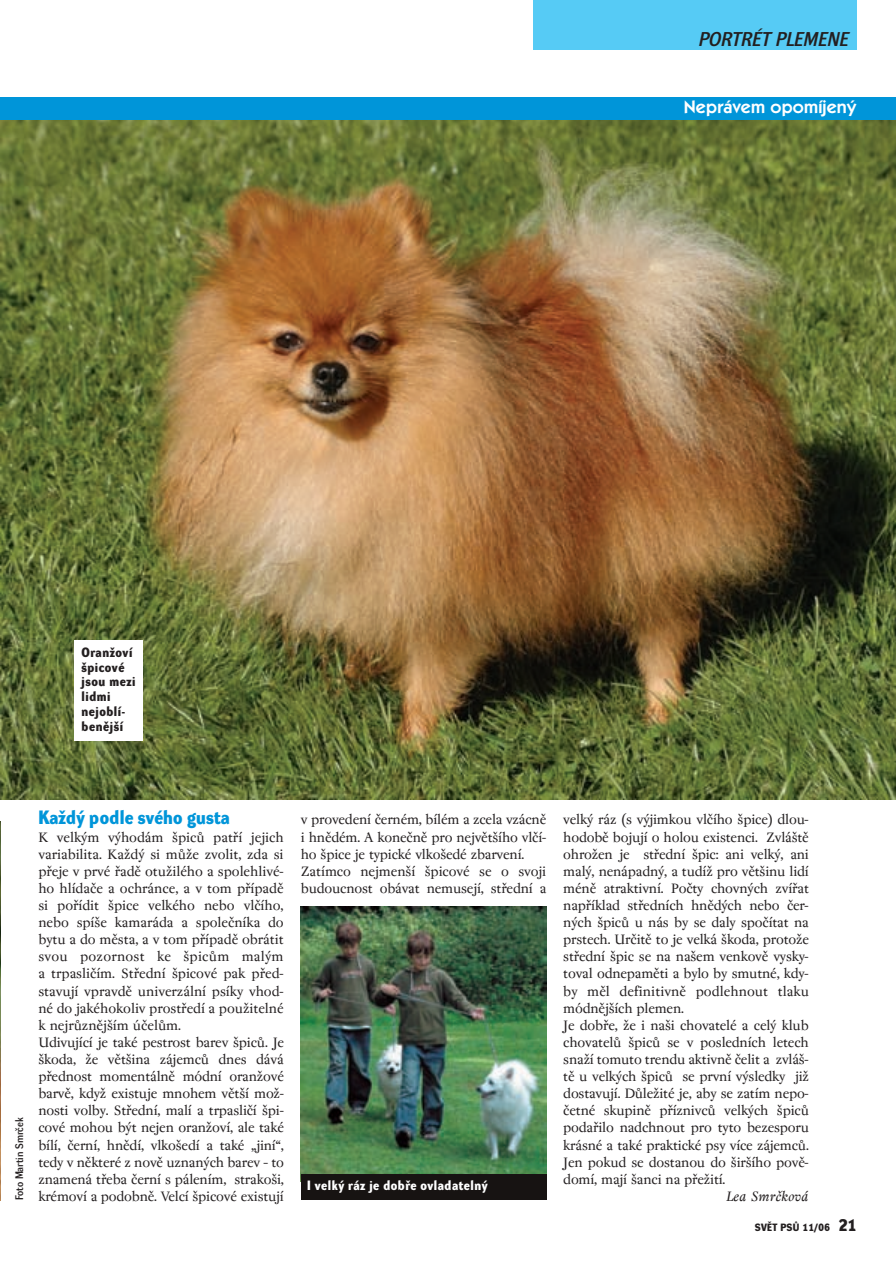
<style>
.page{position:relative;width:896px;height:1265px;background:#fff}
.page>*{position:absolute;margin:0;border:0;box-sizing:border-box;transform-origin:0 0}
.t1{font:19.5px "Dynamo D Italic D";letter-spacing:.01em;color:#231f20}
.t2{font:18.9px "Dynamo DB";letter-spacing:.01em;color:#0095d9}
.t3{font:600 18px "Itc Kabel CE";letter-spacing:.01em;color:#fff}
.t4{font:15px/17.1px "Regent";letter-spacing:-.015em;color:#231f20}
.t5{font:italic 15px "Regent";letter-spacing:.02em;color:#231f20}
.t6{font:13.2px/14.9px "Dynamo DB";letter-spacing:.045em;color:#231f20}
.t7{font:13.2px "Dynamo DB";letter-spacing:.045em;color:#fff}
.t8{font:10.8px "Dynamo DD";color:#231f20}
.t9{font:10.35px "Dynamo DB";letter-spacing:.03em;color:#231f20}
.s1{font-size:16.5px}
</style>
<div class="page">
<img style="left:0;top:0;width:895px;height:1201px">
<h1 class="t1" style="left:698px;top:31px;width:151px">PORTRÉT PLEMENE</h1>
<p class="t3" style="left:683px;top:101px;width:174px">Neprávem opomíjen˘</p>
<p class="t6" style="left:81px;top:646px;width:56px">OranÏoví ‰picové jsou mezi lidmi nejoblí&shy;benûj‰í</p>
<p class="t8" style="left:15px;top:1200px;width:84px;rotate:-90deg">Foto Martin Smrãek</p>
<p class="t2" style="left:38px;top:810px;width:193px">KaÏd˘ podle svého gusta</p>
<p class="t4" style="left:38px;top:829px;width:247px">K velk˘m v˘hodám ‰picÛ patfií jejich variabilita. KaÏd˘ si mÛÏe zvolit, zda si pfieje v prvé fiadû otuÏilého a spolehlivé&shy;ho hlídaãe a ochránce, a v tom pfiípadû si pofiídit ‰pice velkého nebo vlãího, nebo spí‰e kamaráda a spoleãníka do bytu a do mûsta, a v tom pfiípadû obrátit svou pozornost ke ‰picÛm mal˘m a trpasliãím. Stfiední ‰picové pak pfied&shy;stavují vpravdû univerzální psíky vhod&shy;né do jakéhokoliv prostfiedí a pouÏitelné k nejrÛznûj‰ím úãelÛm.<br>Udivující je také pestrost barev ‰picÛ. Je ‰koda, Ïe vût‰ina zájemcÛ dnes dává pfiednost momentálnû módní oranÏové barvû, kdyÏ existuje mnohem vût‰í moÏ&shy;nosti volby. Stfiední, malí a trpasliãí ‰pi&shy;cové mohou b˘t nejen oranÏoví, ale také bílí, ãerní, hnûdí, vlko‰edí a také „jiní“, tedy v nûkteré z novû uznan˘ch barev – to znamená tfieba ãerní s pálením, strako‰i, krémoví a podobnû. Velcí ‰picové existují</p>
<p class="t4" style="left:301px;top:812px;width:247px">v provedení ãerném, bílém a zcela vzácnû i hnûdém. A koneãnû pro nejvût‰ího vlãí&shy;ho ‰pice je typické vlko‰edé zbarvení.<br>Zatímco nejmen‰í ‰picové se o svoji budoucnost obávat nemusejí, stfiední a</p>
<p class="t4" style="left:563px;top:812px;width:247px">velk˘ ráz (s v˘jimkou vlãího ‰pice) dlou&shy;hodobû bojují o holou existenci. Zvlá‰tû ohroÏen je stfiední ‰pic: ani velk˘, ani mal˘, nenápadn˘, a tudíÏ pro vût‰inu lidí ménû atraktivní. Poãty chovn˘ch zvífiat napfiíklad stfiedních hnûd˘ch nebo ãer&shy;n˘ch ‰picÛ u nás by se daly spoãítat na prstech. Urãitû to je velká ‰koda, protoÏe stfiední ‰pic se na na‰em venkovû vysky&shy;toval odnepamûti a bylo by smutné, kdy&shy;by mûl definitivnû podlehnout tlaku módnûj‰ích plemen.<br>Je dobfie, Ïe i na‰i chovatelé a cel˘ klub chovatelÛ ‰picÛ se v posledních letech snaÏí tomuto trendu aktivnû ãelit a zvlá‰- tû u velk˘ch ‰picÛ se první v˘sledky jiÏ dostavují. DÛleÏité je, aby se zatím nepo&shy;ãetné skupinû pfiíznivcÛ velk˘ch ‰picÛ podafiilo nadchnout pro tyto bezesporu krásné a také praktické psy více zájemcÛ.<br>Jen pokud se dostanou do ‰ir‰ího povû&shy;domí, mají ‰anci na pfieÏití.</p>
<p class="t5" style="left:725px;top:1190px;width:84px">Lea Smrãková</p>
<p class="t9" style="left:754px;top:1223px;width:103px">SVùT PSÒ 11/06 <span class="s1">21</span></p>
<p class="t7" style="left:307px;top:1179px;width:182px">I velk˘ ráz je dobfie ovladateln˘</p>
</div>
